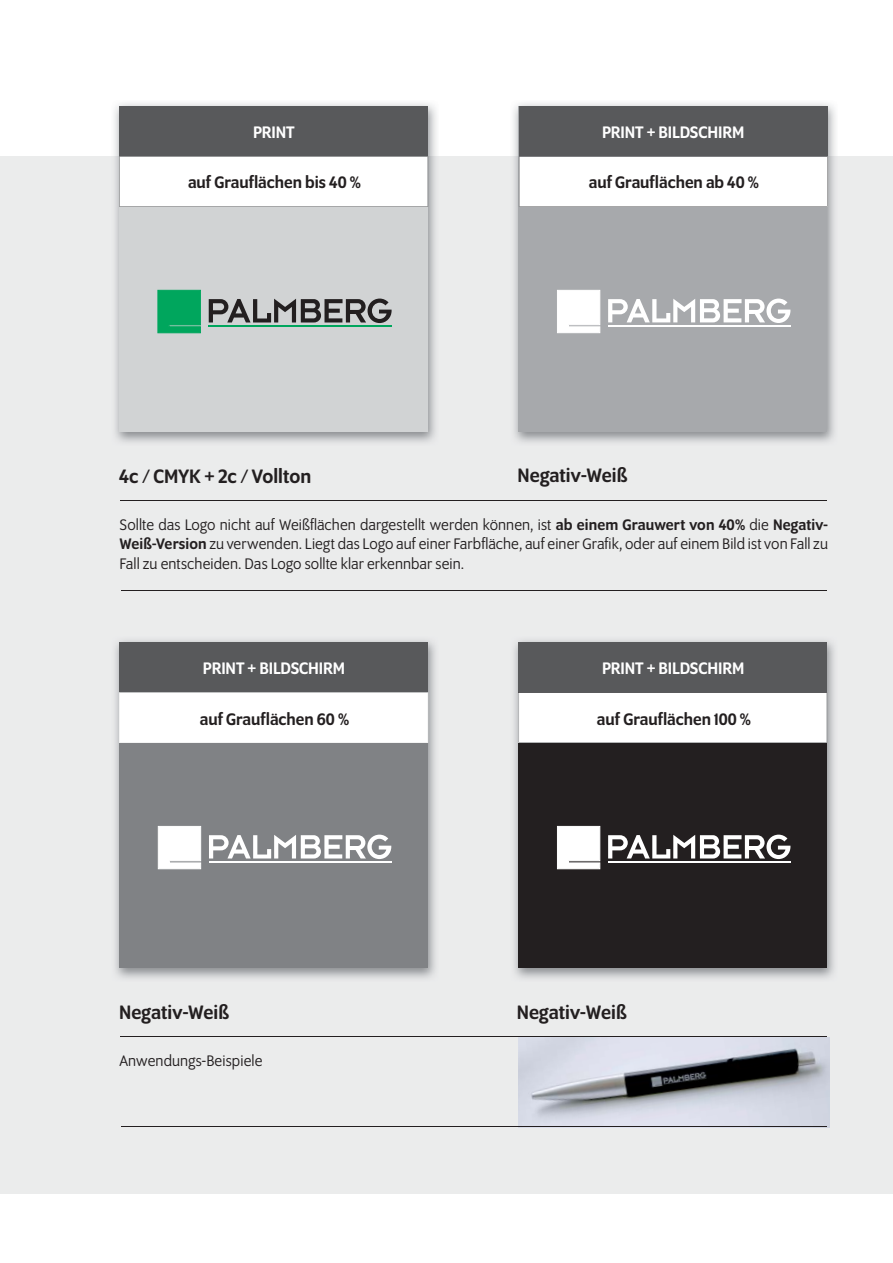
<style>
.page{position:relative;width:893px;height:1263px;background:#fff}
.page>*{position:absolute;margin:0;border:0;box-sizing:border-box;transform-origin:0 0}
.t1{font:500 21px "Program OT";letter-spacing:.005em;color:#231f20}
.t2{font:500 18px "Program OT";color:#231f20}
.t3{font:500 18px "Program OT";letter-spacing:-.01em;color:#fff}
.t4{font:16.5px/19.8px "Program OT";letter-spacing:.005em;color:#231f20;text-align:justify}
.s1{font-weight:500}
</style>
<div class="page">
<div style="left:0;top:156px;width:893px;height:1037px;background:#ebecec"></div>
<img style="left:519px;top:1037px;width:310px;height:90px">
<img style="left:114px;top:103px;width:323px;height:340px">
<div style="left:119px;top:106px;width:309px;height:326px;background:#d1d3d4"></div>
<img style="left:115px;top:640px;width:321px;height:339px">
<div style="left:119px;top:642px;width:309px;height:326px;background:#808285"></div>
<img style="left:513px;top:103px;width:323px;height:340px">
<div style="left:519px;top:106px;width:308px;height:326px;background:#a7a9ac"></div>
<img style="left:514px;top:640px;width:321px;height:339px">
<div style="left:519px;top:642px;width:308px;height:326px;background:#231f20"></div>
<div style="left:119px;top:106px;width:309px;height:50px;background:#58595b"></div>
<div style="left:119px;top:642px;width:309px;height:50px;background:#58595b"></div>
<div style="left:519px;top:106px;width:308px;height:50px;background:#58595b"></div>
<div style="left:519px;top:642px;width:308px;height:50px;background:#58595b"></div>
<div style="left:119px;top:156px;width:309px;height:51px;background:#fff"></div>
<div style="left:119px;top:692px;width:309px;height:51px;background:#fff"></div>
<div style="left:519px;top:156px;width:308px;height:51px;background:#fff"></div>
<div style="left:518px;top:692px;width:309px;height:51px;background:#fff"></div>
<hr style="left:120px;top:500px;width:707px;height:1px;background:#231f20">
<hr style="left:120px;top:1036px;width:707px;height:1px;background:#231f20">
<hr style="left:121px;top:590px;width:706px;height:1px;background:#231f20">
<hr style="left:121px;top:1126px;width:706px;height:1px;background:#231f20">
<svg style="left:209px;top:299px;width:183px;height:24px"></svg>
<hr style="left:208px;top:325px;width:184px;height:2px;background:#00a65d">
<svg style="left:157px;top:290px;width:44px;height:44px"></svg>
<svg style="left:608px;top:299px;width:182px;height:24px"></svg>
<hr style="left:608px;top:325px;width:183px;height:2px;background:#fff">
<div style="left:557px;top:290px;width:43px;height:43px;background:#fff"></div>
<svg style="left:608px;top:835px;width:182px;height:24px"></svg>
<hr style="left:608px;top:861px;width:183px;height:2px;background:#fff">
<svg style="left:557px;top:826px;width:43px;height:43px"></svg>
<svg style="left:209px;top:835px;width:182px;height:24px"></svg>
<hr style="left:209px;top:861px;width:182px;height:2px;background:#fff">
<div style="left:158px;top:826px;width:43px;height:43px;background:#fff"></div>
<p class="t3" style="left:253px;top:126px;width:43px">PRINT</p>
<p class="t3" style="left:602px;top:126px;width:144px">PRINT + BILDSCHIRM</p>
<p class="t2" style="left:188px;top:176px;width:174px">auf Grauflächen bis 40 %</p>
<p class="t2" style="left:589px;top:176px;width:172px">auf Grauflächen ab 40 %</p>
<p class="t1" style="left:119px;top:468px;width:194px">4c / CMYK + 2c / Vollton</p>
<p class="t1" style="left:517px;top:467px;width:111px">Negativ-Weiß</p>
<p class="t4" style="left:119px;top:516px;width:710px">Sollte das Logo nicht auf Weißflächen dargestellt werden können, ist <span class="s1">ab einem Grauwert von 40%</span> die <span class="s1">Negativ-Weiß-Version</span> zu verwenden. Liegt das Logo auf einer Farbfläche, auf einer Grafik, oder auf einem Bild ist von Fall zu Fall zu entscheiden. Das Logo sollte klar erkennbar sein.</p>
<p class="t3" style="left:203px;top:662px;width:144px">PRINT + BILDSCHIRM</p>
<p class="t2" style="left:200px;top:712px;width:151px">auf Grauflächen 60 %</p>
<p class="t3" style="left:602px;top:662px;width:144px">PRINT + BILDSCHIRM</p>
<p class="t2" style="left:597px;top:712px;width:155px">auf Grauflächen 100 %</p>
<p class="t1" style="left:119px;top:1004px;width:111px">Negativ-Weiß</p>
<p class="t1" style="left:517px;top:1004px;width:111px">Negativ-Weiß</p>
<p class="t4" style="left:119px;top:1052px;width:144px">Anwendungs-Beispiele</p>
</div>
